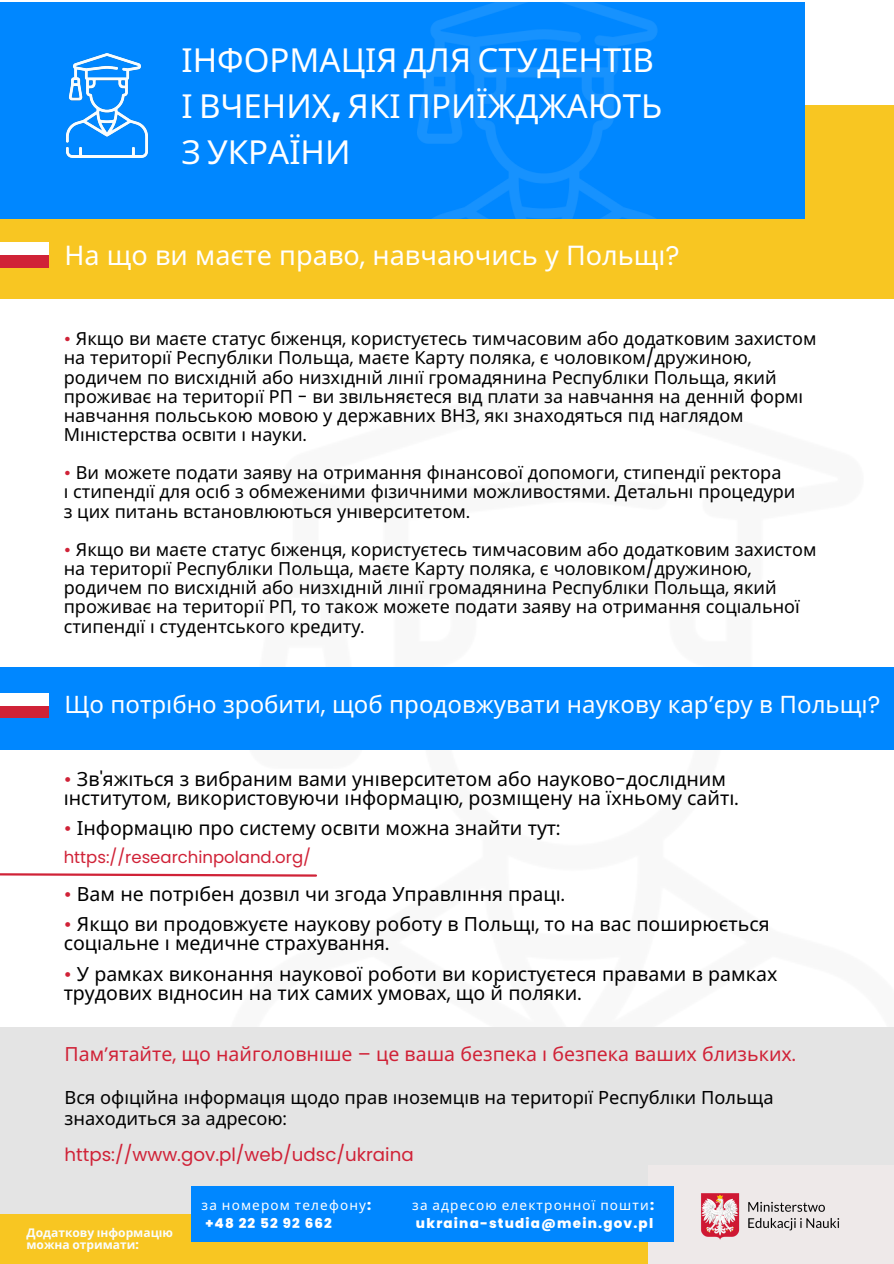
<style>
.page{position:relative;width:894px;height:1264px;background:#fff}
.page>*{position:absolute;margin:0;border:0;box-sizing:border-box;transform-origin:0 0}
.t1{font:33px "Noto Sans";color:#fff}
.t2{font:27px "Noto Sans";color:#fff}
.t3{font:24px "Noto Sans";color:#fff}
.t4{font:19.5px/19.2px "Noto Sans";color:#000}
.t5{font:19.5px "Noto Sans";color:#d02237}
.t6{font:18.15px/20.9px "Noto Sans";color:#000}
.t7{font:18.15px "Poppins";color:#d02237}
.t8{font:18px/19.2px "Noto Sans";color:#000}
.t9{font:16.5px "Poppins";color:#d02237}
.t10{font:13.5px "Noto Sans";letter-spacing:.085em;color:#fff}
.t11{font:800 13.5px "Poppins";letter-spacing:.085em;color:#fff}
.t12{font:700 12px "Noto Sans";color:#fafdfd}
.s1{font-family:"Poppins";font-weight:800}
.s2{font-family:"Poppins"}
.s3{font-family:"Poppins";color:#d02237}
</style>
<div class="page">
<div style="left:0;top:105px;width:893px;height:194px;background:#f8c622"></div>
<div style="left:0;top:667px;width:893px;height:82px;background:#0087ff"></div>
<div style="left:0;top:1027px;width:893px;height:236px;background:#e4e4e4"></div>
<div style="left:0;top:2px;width:804px;height:216px;background:#0087ff"></div>
<div style="left:0;top:1214px;width:695px;height:49px;background:#f8c622"></div>
<div style="left:648px;top:1164px;width:245px;height:99px;background:#eee9e9"></div>
<img style="left:672px;top:1186px;width:168px;height:56px">
<svg style="left:0;top:873px;width:317px;height:4px"></svg>
<img style="left:65px;top:54px;width:84px;height:103px">
<img style="left:417px;top:2px;width:241px;height:216px">
<div style="left:0;top:705px;width:48px;height:13px;background:#d02237"></div>
<div style="left:0;top:693px;width:48px;height:12px;background:#fff"></div>
<div style="left:0;top:255px;width:48px;height:12px;background:#d02237"></div>
<div style="left:0;top:242px;width:48px;height:13px;background:#fff"></div>
<div style="left:191px;top:1186px;width:482px;height:55px;background:#0087ff"></div>
<p class="t1" style="left:181px;top:37px;width:474px">ІНФОРМАЦІЯ ДЛЯ СТУДЕНТІВ</p>
<p class="t1" style="left:181px;top:83px;width:482px">І ВЧЕНИХ<span class="s1">,</span> ЯКІ ПРИЇЖДЖАЮТЬ</p>
<p class="t1" style="left:181px;top:129px;width:170px">З УКРАЇНИ</p>
<p class="t2" style="left:64px;top:236px;width:616px">На що ви маєте право<span class="s2">,</span> навчаючись у Польщі<span class="s2">?</span></p>
<p class="t8" style="left:64px;top:328px;width:754px"><span class="s3">•</span> Якщо ви маєте статус біженця<span class="s2">,</span> користуєтесь тимчасовим або додатковим захистом на території Республі ки Польща<span class="s2">,</span> маєте Карту поляка<span class="s2">,</span> є чолові ком<span class="s2">/</span>дружиною<span class="s2">, </span>родичем по висхідні й або низхідні й лі нії громадянина Республі ки Польща<span class="s2">,</span> який проживає на території РП <span class="s2">-</span> ви звільняєтеся від плати за навчання на денні й формі навчання польською мовою у державних ВНЗ<span class="s2">,</span> які знаходяться під наглядом<br>Мі ністерства освіти і науки<span class="s2">.</span></p>
<p class="t8" style="left:64px;top:462px;width:719px"><span class="s3">•</span> Ви можете подати заяву на отримання фі нансової допомоги<span class="s2">,</span> стипендії ректора</p>
<p class="t8" style="left:64px;top:482px;width:733px">і стипендії для осіб з обмеженими фізичними можливостями<span class="s2">.</span> Детальні процедури</p>
<p class="t8" style="left:64px;top:501px;width:407px">з цих питань встановлюються уні верситетом<span class="s2">.</span></p>
<p class="t8" style="left:64px;top:539px;width:754px"><span class="s3">•</span> Якщо ви маєте статус біженця<span class="s2">,</span> користуєтесь тимчасовим або додатковим захистом на території Республі ки Польща<span class="s2">,</span> маєте Карту поляка<span class="s2">,</span> є чолові ком<span class="s2">/</span>дружиною<span class="s2">, </span>родичем по висхідні й або низхідні й лі нії громадянина Республі ки Польща<span class="s2">,</span> який проживає на території РП<span class="s2">,</span> то також можете подати заяву на отримання соціальної стипендії і студентського кредиту<span class="s2">.</span></p>
<p class="t3" style="left:64px;top:687px;width:817px">Що потрі бно зробити<span class="s2">,</span> щоб продовжувати наукову кар<span class="s2">’</span>єру в Польщі<span class="s2">?</span></p>
<p class="t4" style="left:64px;top:768px;width:676px"><span class="s3">•</span> Зв<span class="s2">'</span>яжіться з вибраним вами уні верситетом або науково<span class="s2">-</span>дослідним<br>і нститутом<span class="s2">,</span> використовуючи і нформаці ю<span class="s2">,</span> розмі щену на їхньому сайті<span class="s2">.</span></p>
<p class="t4" style="left:64px;top:818px;width:498px"><span class="s3">•</span> Інформаці ю про систему освіти можна знайти тут<span class="s2">:</span></p>
<p class="t9" style="left:64px;top:846px;width:249px">https://researchinpoland.org/</p>
<p class="t4" style="left:64px;top:883px;width:502px"><span class="s3">•</span> Вам не потрібен дозвіл чи згода Управлі ння праці<span class="s2">.</span></p>
<p class="t4" style="left:64px;top:913px;width:707px"><span class="s3">•</span> Якщо ви продовжуєте наукову роботу в Польщі<span class="s2">,</span> то на вас поширюється соціальне і медичне страхування<span class="s2">.</span></p>
<p class="t4" style="left:64px;top:963px;width:715px"><span class="s3">•</span> У рамках виконання наукової роботи ви користуєтеся правами в рамках трудових відносин на тих самих умовах<span class="s2">,</span> що й поляки<span class="s2">.</span></p>
<p class="t5" style="left:64px;top:1040px;width:732px">Пам<span class="s2">’</span>ятайте<span class="s2">,</span> що найголовні ше <span class="s2">–</span> це ваша безпека і безпека ваших близьких<span class="s2">.</span></p>
<p class="t6" style="left:64px;top:1086px;width:710px">Вся офі ці йна і нформація щодо прав і ноземці в на території Республі ки Польща знаходиться за адресою<span class="s2">:</span></p>
<p class="t7" style="left:64px;top:1141px;width:350px">https://www.gov.pl/web/udsc/ukraina</p>
<p class="t12" style="left:26px;top:1224px;width:148px">Додаткову і нформаці ю</p>
<p class="t12" style="left:26px;top:1236px;width:114px">можна отримати<span class="s2">:</span></p>
<p class="t10" style="left:201px;top:1195px;width:171px">за номером телефону<span class="s1">:</span></p>
<p class="t11" style="left:205px;top:1213px;width:128px">+48 22 52 92 662</p>
<p class="t10" style="left:412px;top:1195px;width:243px">за адресою електронної пошти<span class="s1">:</span></p>
<p class="t11" style="left:416px;top:1213px;width:239px">ukraina-studia@mein.gov.pl</p>
</div>
